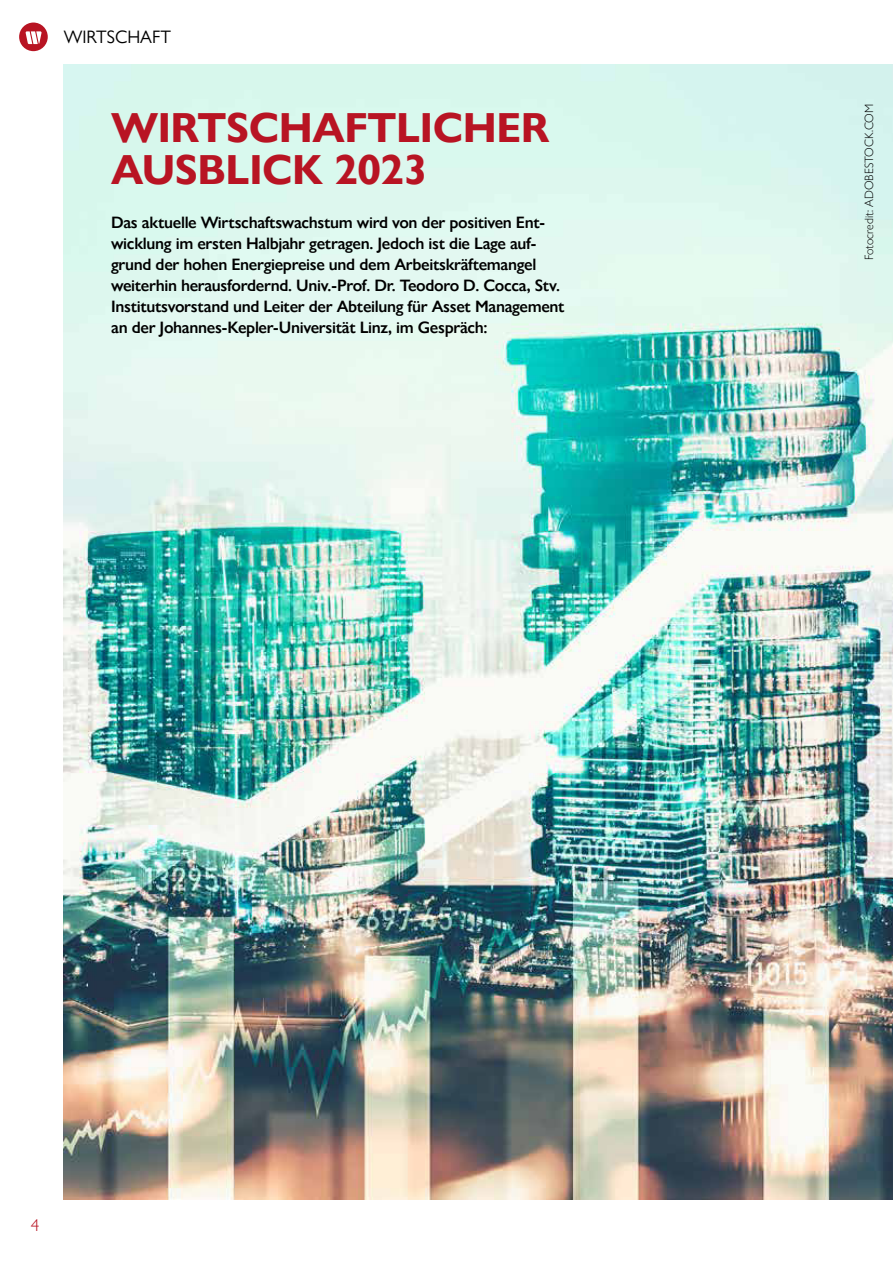
<style>
.page{position:relative;width:893px;height:1263px;background:#fff}
.page>*{position:absolute;margin:0;border:0;box-sizing:border-box;transform-origin:0 0}
.t1{font:700 42px/42px "Gill Sans Nova";letter-spacing:-.01em;color:#b81423}
.t2{font:18px "Gill Sans Nova";color:#000}
.t3{font:300 16.95px "Gill Sans Nova";color:#b81423}
.t4{font:600 16.5px/21px "Gill Sans Nova";letter-spacing:-.02em;color:#000}
.t5{font:300 12px "Gill Sans Nova";color:#000}
</style>
<div class="page">
<img style="left:64px;top:64px;width:829px;height:1135px">
<svg style="left:19px;top:23px;width:29px;height:28px"></svg>
<p class="t2" style="left:64px;top:28px;width:109px">WIRTSCHAFT</p>
<h1 class="t1" style="left:111px;top:106px;width:440px">WIRTSCHAFTLICHER<br>AUSBLICK 2023</h1>
<p class="t4" style="left:111px;top:214px;width:455px">Das aktuelle Wirtschaftswachstum wird von der positiven Ent&shy;wicklung im ersten Halbjahr getragen. Jedoch ist die Lage auf&shy;grund der hohen Energiepreise und dem Arbeitskräftemangel weiterhin herausfordernd. Univ.-Prof. Dr. Teodoro D. Cocca, Stv.<br>Institutsvorstand und Leiter der Abteilung für Asset Management an der Johannes-Kepler-Universität Linz, im Gespräch:</p>
<p class="t5" style="left:862px;top:260px;width:158px;rotate:-90deg">Fotocredit: ADOBESTOCK.COM</p>
<p class="t3" style="left:31px;top:1215px;width:10px">4</p>
</div>
